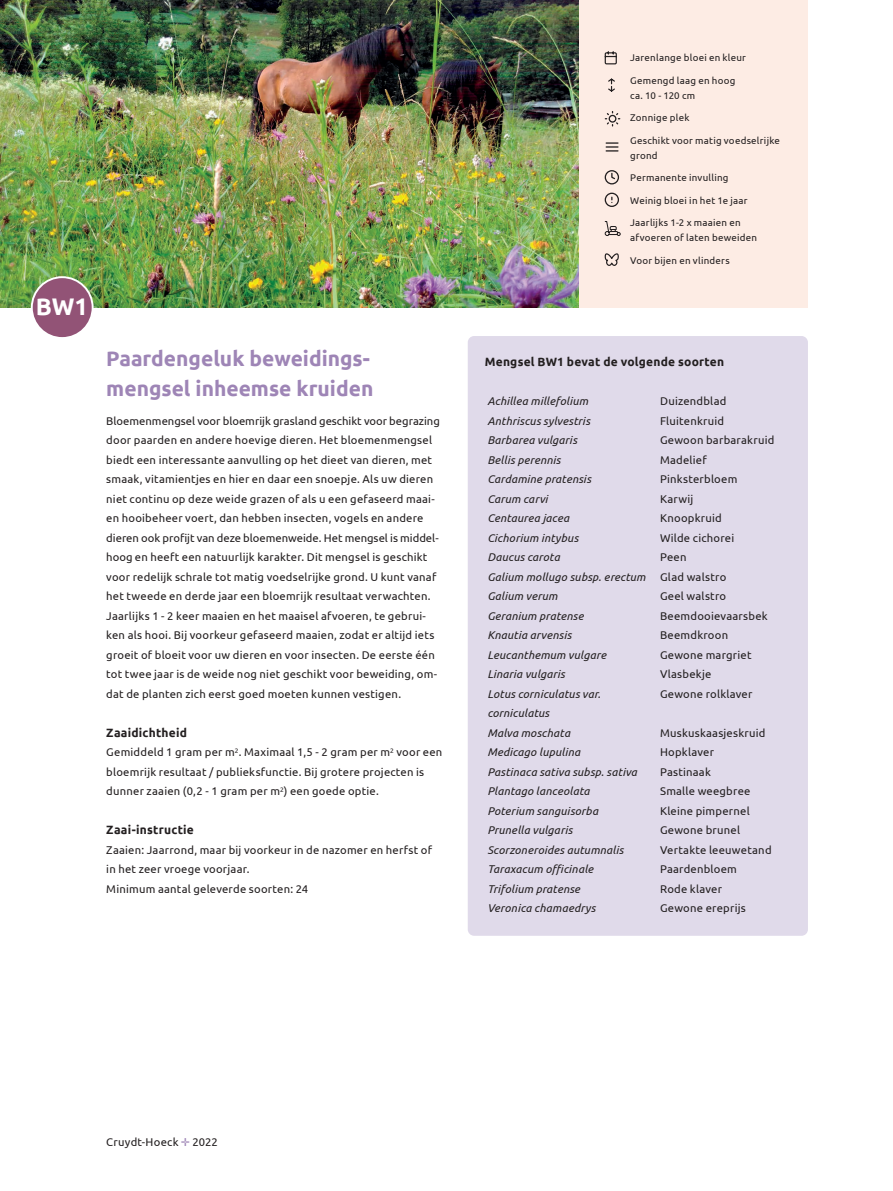
<style>
.page{position:relative;width:893px;height:1191px;background:#fff}
.page>*{position:absolute;margin:0;border:0;box-sizing:border-box;transform-origin:0 0}
.t1{font:700 24px "Ubuntu";color:#fff}
.t2{font:700 21px/30px "Ubuntu";color:#9e85b6}
.t3{font:700 12px "Ubuntu";letter-spacing:.02em;color:#231f20}
.t4{font:11.25px/19.5px "Ubuntu";letter-spacing:.02em;color:#231f20}
.t5{font:italic 11.25px/19.5px "Ubuntu";letter-spacing:.015em;color:#231f20}
.t6{font:9.75px/15px "Ubuntu";letter-spacing:.025em;color:#231f20}
.s1{color:#9e85b6}
</style>
<div class="page">
<img style="left:0;top:0;width:579px;height:307px">
<div style="left:579px;top:0;width:229px;height:308px;background:#fdece4"></div>
<svg style="left:604px;top:51px;width:13px;height:14px"></svg>
<svg style="left:608px;top:78px;width:7px;height:14px"></svg>
<svg style="left:604px;top:111px;width:17px;height:16px"></svg>
<svg style="left:606px;top:142px;width:12px;height:10px"></svg>
<svg style="left:604px;top:170px;width:16px;height:15px"></svg>
<svg style="left:604px;top:192px;width:15px;height:15px"></svg>
<svg style="left:604px;top:221px;width:17px;height:45px"></svg>
<div style="left:32px;top:277px;width:61px;height:61px;background:#925376;border-radius:50%"></div>
<div style="left:31px;top:276px;width:63px;height:63px;border:2px solid #fff;border-radius:50%"></div>
<div style="left:468px;top:336px;width:340px;height:599px;background:#e0daea;border-radius:6px"></div>
<h1 class="t1" style="left:36px;top:292px;width:54px">BW1</h1>
<h2 class="t2" style="left:106px;top:343px;width:269px">Paardengeluk beweidings&shy;mengsel inheemse kruiden</h2>
<p class="t4" style="left:106px;top:410px;width:335px">Bloemenmengsel voor bloemrijk grasland geschikt voor begrazing door paarden en andere hoevige dieren. Het bloemenmengsel biedt een interessante aanvulling op het dieet van dieren, met smaak, vitamientjes en hier en daar een snoepje. Als uw dieren niet continu op deze weide grazen of als u een gefaseerd maai&shy;en hooibeheer voert, dan hebben insecten, vogels en andere dieren ook profijt van deze bloemenweide. Het mengsel is middel&shy;hoog en heeft een natuurlijk karakter. Dit mengsel is geschikt voor redelijk schrale tot matig voedselrijke grond. U kunt vanaf het tweede en derde jaar een bloemrijk resultaat verwachten.<br>Jaarlijks 1 - 2 keer maaien en het maaisel afvoeren, te gebrui&shy;ken als hooi. Bij voorkeur gefaseerd maaien, zodat er altijd iets groeit of bloeit voor uw dieren en voor insecten. De eerste één tot twee jaar is de weide nog niet geschikt voor beweiding, om&shy;dat de planten zich eerst goed moeten kunnen vestigen.</p>
<p class="t3" style="left:106px;top:725px;width:82px">Zaaidichtheid</p>
<p class="t4" style="left:106px;top:742px;width:338px">Gemiddeld 1 gram per m<sup>2</sup>. Maximaal 1,5 - 2 gram per m<sup>2</sup> voor een bloemrijk resultaat / publieksfunctie. Bij grotere projecten is dunner zaaien (0,2 - 1 gram per m<sup>2</sup>) een goede optie.</p>
<p class="t3" style="left:106px;top:822px;width:89px">Zaai-instructie</p>
<p class="t4" style="left:106px;top:839px;width:327px">Zaaien: Jaarrond, maar bij voorkeur in de nazomer en herfst of in het zeer vroege voorjaar.<br>Minimum aantal geleverde soorten: 24</p>
<p class="t6" style="left:630px;top:50px;width:117px">Jarenlange bloei en kleur</p>
<p class="t6" style="left:630px;top:72px;width:107px">Gemengd laag en hoog ca. 10 - 120 cm</p>
<p class="t6" style="left:630px;top:110px;width:61px">Zonnige plek</p>
<p class="t6" style="left:630px;top:132px;width:151px">Geschikt voor matig voedselrijke grond</p>
<p class="t6" style="left:630px;top:170px;width:100px">Permanente invulling</p>
<p class="t6" style="left:630px;top:192px;width:119px">Weinig bloei in het 1e jaar</p>
<p class="t6" style="left:630px;top:215px;width:128px">Jaarlijks 1-2 x maaien en afvoeren of laten beweiden</p>
<p class="t6" style="left:630px;top:252px;width:101px">Voor bijen en vlinders</p>
<p class="t3" style="left:485px;top:354px;width:241px">Mengsel BW1 bevat de volgende soorten</p>
<p class="t5" style="left:487px;top:391px;width:102px">Achillea millefolium</p>
<p class="t4" style="left:660px;top:391px;width:68px">Duizendblad</p>
<p class="t5" style="left:487px;top:410px;width:104px">Anthriscus sylvestris</p>
<p class="t4" style="left:660px;top:410px;width:66px">Fluitenkruid</p>
<p class="t5" style="left:487px;top:430px;width:91px">Barbarea vulgaris</p>
<p class="t4" style="left:660px;top:430px;width:116px">Gewoon barbarakruid</p>
<p class="t5" style="left:487px;top:449px;width:75px">Bellis perennis</p>
<p class="t4" style="left:660px;top:449px;width:48px">Madelief</p>
<p class="t5" style="left:487px;top:469px;width:105px">Cardamine pratensis</p>
<p class="t4" style="left:660px;top:469px;width:79px">Pinksterbloem</p>
<p class="t5" style="left:487px;top:488px;width:62px">Carum carvi</p>
<p class="t4" style="left:660px;top:488px;width:35px">Karwij</p>
<p class="t5" style="left:487px;top:508px;width:83px">Centaurea jacea</p>
<p class="t4" style="left:660px;top:508px;width:63px">Knoopkruid</p>
<p class="t5" style="left:487px;top:527px;width:92px">Cichorium intybus</p>
<p class="t4" style="left:660px;top:527px;width:76px">Wilde cichorei</p>
<p class="t5" style="left:487px;top:547px;width:74px">Daucus carota</p>
<p class="t4" style="left:660px;top:547px;width:28px">Peen</p>
<p class="t5" style="left:487px;top:566px;width:160px">Galium mollugo subsp. erectum</p>
<p class="t4" style="left:660px;top:566px;width:68px">Glad walstro</p>
<p class="t5" style="left:487px;top:586px;width:72px">Galium verum</p>
<p class="t4" style="left:660px;top:586px;width:68px">Geel walstro</p>
<p class="t5" style="left:487px;top:605px;width:98px">Geranium pratense</p>
<p class="t4" style="left:660px;top:605px;width:109px">Beemdooievaarsbek</p>
<p class="t5" style="left:487px;top:625px;width:86px">Knautia arvensis</p>
<p class="t4" style="left:660px;top:625px;width:70px">Beemdkroon</p>
<p class="t5" style="left:487px;top:644px;width:120px">Leucanthemum vulgare</p>
<p class="t4" style="left:660px;top:644px;width:93px">Gewone margriet</p>
<p class="t5" style="left:487px;top:664px;width:79px">Linaria vulgaris</p>
<p class="t4" style="left:660px;top:664px;width:53px">Vlasbekje</p>
<p class="t5" style="left:487px;top:683px;width:115px">Lotus corniculatus var. corniculatus</p>
<p class="t4" style="left:660px;top:683px;width:94px">Gewone rolklaver</p>
<p class="t5" style="left:487px;top:722px;width:84px">Malva moschata</p>
<p class="t4" style="left:660px;top:722px;width:107px">Muskuskaasjeskruid</p>
<p class="t5" style="left:487px;top:742px;width:94px">Medicago lupulina</p>
<p class="t4" style="left:660px;top:742px;width:55px">Hopklaver</p>
<p class="t5" style="left:487px;top:761px;width:151px">Pastinaca sativa subsp. sativa</p>
<p class="t4" style="left:660px;top:761px;width:52px">Pastinaak</p>
<p class="t5" style="left:487px;top:781px;width:104px">Plantago lanceolata</p>
<p class="t4" style="left:660px;top:781px;width:92px">Smalle weegbree</p>
<p class="t5" style="left:487px;top:800px;width:112px">Poterium sanguisorba</p>
<p class="t4" style="left:660px;top:800px;width:91px">Kleine pimpernel</p>
<p class="t5" style="left:487px;top:820px;width:87px">Prunella vulgaris</p>
<p class="t4" style="left:660px;top:820px;width:82px">Gewone brunel</p>
<p class="t5" style="left:487px;top:839px;width:138px">Scorzoneroides autumnalis</p>
<p class="t4" style="left:660px;top:839px;width:113px">Vertakte leeuwetand</p>
<p class="t5" style="left:487px;top:859px;width:107px">Taraxacum officinale</p>
<p class="t4" style="left:660px;top:859px;width:78px">Paardenbloem</p>
<p class="t5" style="left:487px;top:878px;width:94px">Trifolium pratense</p>
<p class="t4" style="left:660px;top:878px;width:64px">Rode klaver</p>
<p class="t5" style="left:487px;top:898px;width:110px">Veronica chamaedrys</p>
<p class="t4" style="left:660px;top:898px;width:87px">Gewone ereprijs</p>
<p class="t4" style="left:106px;top:1132px;width:113px">Cruydt-Hoeck <span class="s1">✛</span> 2022</p>
</div>
